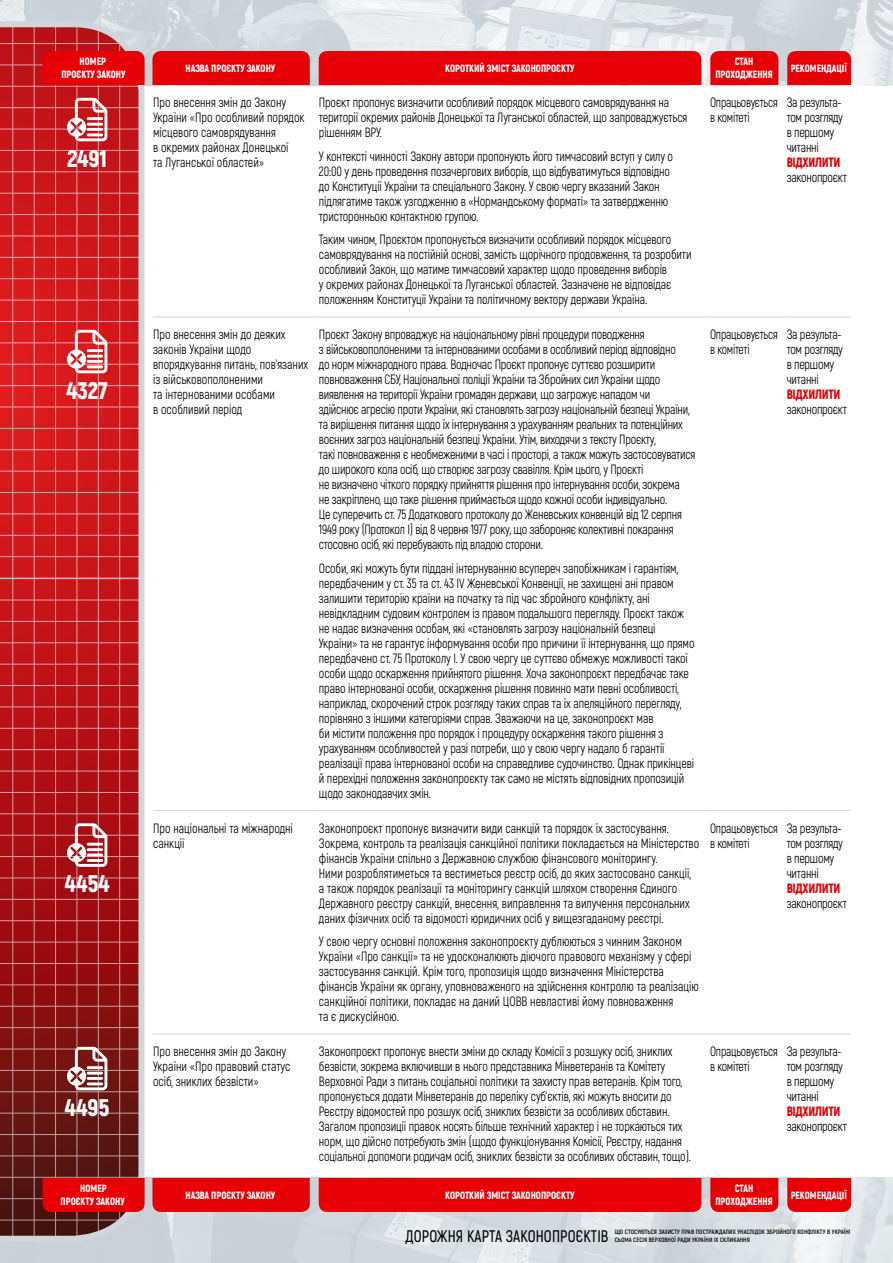
<style>
.page{position:relative;width:893px;height:1263px;background:#fff}
.page>*{position:absolute;margin:0;border:0;box-sizing:border-box;transform-origin:0 0}
._1{font:900 24px "Akrobat";color:#fff}
._0-Main{font:600 16.8px "Akrobat";letter-spacing:.01em;color:#000;scale:.9 1}
._0-Main-2{font:13.5px/15px "Akrobat";letter-spacing:-.01em;color:#000;scale:.9 1}
._0-Main-3{font:13.5px/15px "Akrobat";letter-spacing:-.01em;color:#000;scale:.87 1}
.TableHead{font:900 10.5px/12.6px "Akrobat";color:#fff;text-align:center;scale:.9 1}
.t1{font:700 6.3px "Akrobat";letter-spacing:.01em;color:#000}
.s1{font-weight:900;color:#e60005}
</style>
<div class="page">
<img style="left:0;top:1178px;width:893px;height:85px">
<img style="left:0;top:0;width:893px;height:85px">
<svg style="left:0;top:18px;width:147px;height:1227px;background:#b72f32"></svg>
<hr style="left:153px;top:317px;width:166px;height:1px;background:#cfd7db">
<hr style="left:319px;top:317px;width:391px;height:1px;background:#cfd7db">
<hr style="left:710px;top:317px;width:77px;height:1px;background:#cfd7db">
<hr style="left:787px;top:317px;width:63px;height:1px;background:#cfd7db">
<hr style="left:153px;top:810px;width:166px;height:1px;background:#cfd7db">
<hr style="left:319px;top:810px;width:391px;height:1px;background:#cfd7db">
<hr style="left:710px;top:810px;width:77px;height:1px;background:#cfd7db">
<hr style="left:787px;top:810px;width:63px;height:1px;background:#cfd7db">
<hr style="left:153px;top:1034px;width:166px;height:1px;background:#cfd7db">
<hr style="left:319px;top:1034px;width:391px;height:1px;background:#cfd7db">
<hr style="left:710px;top:1034px;width:77px;height:1px;background:#cfd7db">
<hr style="left:787px;top:1034px;width:63px;height:1px;background:#cfd7db">
<svg style="left:67px;top:98px;width:40px;height:43px"></svg>
<svg style="left:67px;top:330px;width:40px;height:43px"></svg>
<svg style="left:67px;top:823px;width:40px;height:44px"></svg>
<svg style="left:67px;top:1047px;width:40px;height:43px"></svg>
<div style="left:43px;top:1178px;width:102px;height:34px;background:#e60005"></div>
<div style="left:152px;top:1178px;width:158px;height:34px;background:#e60005"></div>
<div style="left:319px;top:1178px;width:382px;height:34px;background:#e60005"></div>
<div style="left:710px;top:1178px;width:68px;height:34px;background:#e60005"></div>
<div style="left:787px;top:1178px;width:64px;height:34px;background:#e60005"></div>
<div style="left:43px;top:51px;width:102px;height:34px;background:#e60005"></div>
<div style="left:152px;top:51px;width:158px;height:34px;background:#e60005"></div>
<div style="left:319px;top:51px;width:382px;height:34px;background:#e60005"></div>
<div style="left:710px;top:51px;width:68px;height:34px;background:#e60005"></div>
<div style="left:787px;top:51px;width:64px;height:34px;background:#e60005"></div>
<p class="TableHead" style="left:61px;top:55px;width:73px">НОМЕР<br>ПРОЄКТУ ЗАКОНУ</p>
<p class="TableHead" style="left:185px;top:62px;width:101px">НАЗВА ПРОЄКТУ ЗАКОНУ</p>
<p class="TableHead" style="left:445px;top:62px;width:145px">КОРОТКИЙ ЗМІСТ ЗАКОНОПРОЄКТУ</p>
<p class="TableHead" style="left:715px;top:55px;width:65px">СТАН<br>ПРОХОДЖЕННЯ</p>
<p class="TableHead" style="left:791px;top:62px;width:64px">РЕКОМЕНДАЦІЇ</p>
<p class="_1" style="left:67px;top:143px;width:41px">2491</p>
<p class="_1" style="left:67px;top:375px;width:43px">4327</p>
<p class="_1" style="left:65px;top:868px;width:46px">4454</p>
<p class="_1" style="left:65px;top:1092px;width:46px">4495</p>
<p class="_0-Main-2" style="left:153px;top:95px;width:170px">Про внесення змін до Закону<br>України «Про особливий порядок місцевого самоврядування<br>в окремих районах Донецької<br>та Луганської областей»</p>
<p class="_0-Main-2" style="left:319px;top:95px;width:411px">Проєкт пропонує визначити особливий порядок місцевого самоврядування на території окремих районів Донецької та Луганської областей, що запроваджується рішенням ВРУ.</p>
<p class="_0-Main-2" style="left:319px;top:149px;width:395px">У контексті чинності Закону автори пропонують його тимчасовий вступ у силу о 20:00 у день проведення позачергових виборів, що відбуватимуться відповідно до Конституції України та спеціального Закону. У свою чергу вказаний Закон підлягатиме також узгодженню в «Нормандському форматі» та затвердженню тристоронньою контактною групою.</p>
<p class="_0-Main-2" style="left:319px;top:232px;width:415px">Таким чином, Проєктом пропонується визначити особливий порядок місцевого самоврядування на постійній основі, замість щорічного продовження, та розробити особливий Закон, що матиме тимчасовий характер щодо проведення виборів<br>у окремих районах Донецької та Луганської областей. Зазначене не відповідає положенням Конституції України та політичному вектору держави Україна.</p>
<p class="_0-Main-2" style="left:153px;top:327px;width:174px">Про внесення змін до деяких законів України щодо впорядкування питань, пов’язаних із військовополоненими<br>та інтернованими особами<br>в особливий період</p>
<p class="_0-Main-2" style="left:319px;top:327px;width:420px">Проєкт Закону впроваджує на національному рівні процедури поводження<br>з військовополоненими та інтернованими особами в особливий період відповідно<br>до норм міжнародного права. Водночас Проєкт пропонує суттєво розширити повноваження СБУ, Національної поліції України та Збройних сил України щодо виявлення на території України громадян держави, що загрожує нападом чи<br>здійснює агресію проти України, які становлять загрозу національній безпеці України, та вирішення питання щодо їх інтернування з урахуванням реальних та потенційних воєнних загроз національній безпеці України. Утім, виходячи з тексту Проєкту,<br>такі повноваження є необмеженими в часі і просторі, а також можуть застосовуватися до широкого кола осіб, що створює загрозу свавілля. Крім цього, у Проєкті<br>не визначено чіткого порядку прийняття рішення про інтернування особи, зокрема<br>не закріплено, що таке рішення приймається щодо кожної особи індивідуально.<br>Це суперечить ст. 75 Додаткового протоколу до Женевських конвенцій від 12 серпня 1949 року (Протокол I) від 8 червня 1977 року, що забороняє колективні покарання стосовно осіб, які перебувають під владою сторони.</p>
<p class="_0-Main-2" style="left:319px;top:561px;width:419px">Особи, які можуть бути піддані інтернуванню всупереч запобіжникам і гарантіям, передбаченим у ст. 35 та ст. 43 ІV Женевської Конвенції, не захищені ані правом залишити територію країни на початку та під час збройного конфлікту, ані невідкладним судовим контролем із правом подальшого перегляду. Проєкт також не надає визначення особам, які «становлять загрозу національній безпеці України» та не гарантує інформування особи про причини її інтернування, що прямо передбачено ст. 75 Протоколу І. У свою чергу це суттєво обмежує можливості такої особи щодо оскарження прийнятого рішення. Хоча законопроєкт передбачає таке право інтернованої особи, оскарження рішення повинно мати певні особливості, наприклад, скорочений строк розгляду таких справ та їх апеляційного перегляду, порівняно з іншими категоріями справ. Зважаючи на це, законопроєкт мав<br>би містити положення про порядок і процедуру оскарження такого рішення з урахуванням особливостей у разі потреби, що у свою чергу надало б гарантії реалізації права інтернованої особи на справедливе судочинство. Однак прикінцеві й перехідні положення законопроєкту так само не містять відповідних пропозицій щодо законодавчих змін.</p>
<p class="_0-Main-2" style="left:153px;top:820px;width:157px">Про національні та міжнародні санкції</p>
<p class="_0-Main-2" style="left:319px;top:820px;width:424px">Законопроєкт пропонує визначити види санкцій та порядок їх застосування.<br>Зокрема, контроль та реалізація санкційної політики покладається на Міністерство фінансів України спільно з Державною службою фінансового моніторингу.<br>Ними розроблятиметься та вестиметься реєстр осіб, до яких застосовано санкції, а також порядок реалізації та моніторингу санкцій шляхом створення Єдиного Державного реєстру санкцій, внесення, виправлення та вилучення персональних даних фізичних осіб та відомості юридичних осіб у вищезгаданому реєстрі.</p>
<p class="_0-Main-2" style="left:319px;top:934px;width:424px">У свою чергу основні положення законопроєкту дублюються з чинним Законом України «Про санкції» та не удосконалюють діючого правового механізму у сфері застосування санкцій. Крім того, пропозиція щодо визначення Міністерства фінансів України як органу, уповноваженого на здійснення контролю та реалізацію санкційної політики, покладає на даний ЦОВВ невластиві йому повноваження<br>та є дискусійною.</p>
<p class="_0-Main-3" style="left:710px;top:95px;width:79px">Опрацьовується в комітеті</p>
<p class="_0-Main-2" style="left:787px;top:95px;width:68px">За результа&shy;том розгляду в першому читанні<br><span class="s1">ВІДХИЛИТИ </span>законопроєкт</p>
<p class="_0-Main-3" style="left:710px;top:327px;width:79px">Опрацьовується в комітеті</p>
<p class="_0-Main-2" style="left:787px;top:327px;width:68px">За результа&shy;том розгляду в першому читанні<br><span class="s1">ВІДХИЛИТИ </span>законопроєкт</p>
<p class="_0-Main-3" style="left:710px;top:820px;width:79px">Опрацьовується в комітеті</p>
<p class="_0-Main-2" style="left:787px;top:820px;width:68px">За результа&shy;том розгляду в першому читанні<br><span class="s1">ВІДХИЛИТИ </span>законопроєкт</p>
<p class="_0-Main-2" style="left:153px;top:1044px;width:154px">Про внесення змін до Закону<br>України «Про правовий статус осіб, зниклих безвісти»</p>
<p class="_0-Main-2" style="left:319px;top:1044px;width:415px">Законопроєкт пропонує внести зміни до складу Комісії з розшуку осіб, зниклих безвісти, зокрема включивши в нього представника Мінветеранів та Комітету Верховної Ради з питань соціальної політики та захисту прав ветеранів. Крім того, пропонується додати Мінветеранів до переліку суб’єктів, які можуть вносити до Реєстру відомостей про розшук осіб, зниклих безвісти за особливих обставин.<br>Загалом пропозиції правок носять більше технічний характер і не торкаються тих норм, що дійсно потребують змін (щодо функціонування Комісії, Реєстру, надання соціальної допомоги родичам осіб, зниклих безвісти за особливих обставин, тощо).</p>
<p class="_0-Main-3" style="left:710px;top:1044px;width:79px">Опрацьовується в комітеті</p>
<p class="_0-Main-2" style="left:787px;top:1044px;width:68px">За результа&shy;том розгляду в першому читанні<br><span class="s1">ВІДХИЛИТИ </span>законопроєкт</p>
<p class="TableHead" style="left:61px;top:1182px;width:73px">НОМЕР<br>ПРОЄКТУ ЗАКОНУ</p>
<p class="TableHead" style="left:185px;top:1188px;width:101px">НАЗВА ПРОЄКТУ ЗАКОНУ</p>
<p class="TableHead" style="left:445px;top:1188px;width:145px">КОРОТКИЙ ЗМІСТ ЗАКОНОПРОЄКТУ</p>
<p class="TableHead" style="left:715px;top:1182px;width:65px">СТАН<br>ПРОХОДЖЕННЯ</p>
<p class="TableHead" style="left:791px;top:1188px;width:64px">РЕКОМЕНДАЦІЇ</p>
<p class="t1" style="left:615px;top:1228px;width:237px">ЩО СТОСУЮТЬСЯ ЗАХИСТУ ПРАВ ПОСТРАЖДАЛИХ УНАСЛІДОК ЗБРОЙНОГО КОНФЛІКТУ В УКРАЇНІ</p>
<p class="_0-Main" style="left:405px;top:1225px;width:227px">ДОРОЖНЯ КАРТА ЗАКОНОПРОЄКТІВ</p>
<p class="t1" style="left:615px;top:1235px;width:137px">СЬОМА СЕСІЯ ВЕРХОВНОЇ РАДИ УКРАЇНИ ІX СКЛИКАННЯ</p>
</div>
